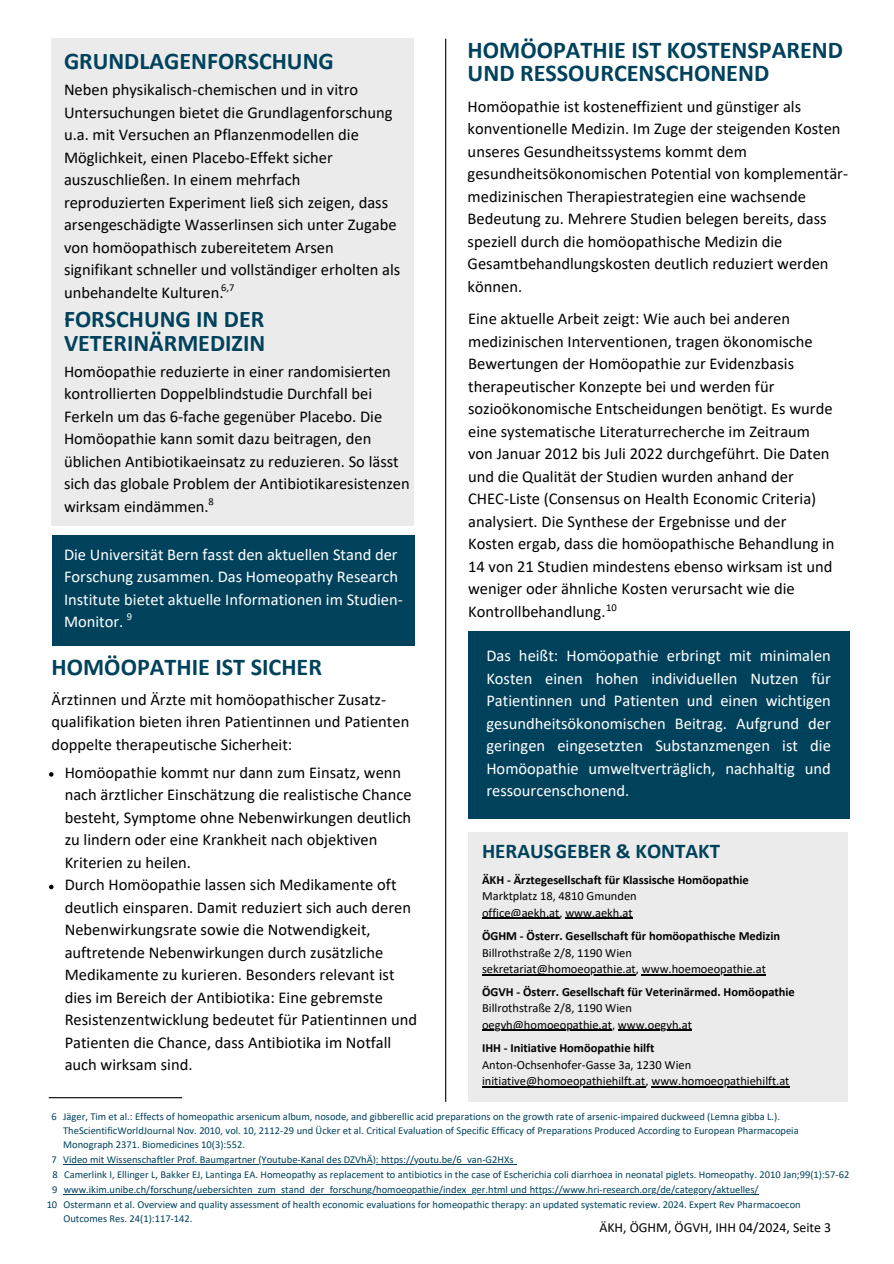
<style>
.page{position:relative;width:894px;height:1264px;background:#fff}
.page>*{position:absolute;margin:0;border:0;box-sizing:border-box;transform-origin:0 0}
.t1{font:700 24.15px/23.7px "Calibri";color:#00425c}
.t2{font:700 24px/23.7px "Calibri";color:#00425c}
.t3{font:700 21px "Calibri";color:#00425c}
.t4{font:16.5px/22.5px "Calibri";color:#000}
.t5{font:16.5px/22.5px "Calibri";color:#fff;text-align:justify}
.t6{font:13.8px "Calibri";color:#000}
.t7{font:12.45px/16.6px "Calibri";color:#000}
.t8{font:700 12.45px/16.6px "Calibri";color:#000}
.t9{font:10.5px/14px "Calibri";color:#00425c}
.t10{font:10.5px "Calibri";color:#000}
.t11{font:10.5px "Calibri";color:#fff}
.s1{font-weight:400}
</style>
<div class="page">
<svg style="left:49px;top:772px;width:4px;height:4px"></svg>
<svg style="left:49px;top:884px;width:4px;height:5px"></svg>
<div style="left:468px;top:631px;width:380px;height:188px;background:#00425c"></div>
<div style="left:52px;top:535px;width:362px;height:110px;background:#00425c"></div>
<div style="left:51px;top:38px;width:363px;height:488px;background:#ebebeb"></div>
<hr style="left:63px;top:1163px;width:451px;height:1px;background:#00425c">
<hr style="left:64px;top:1193px;width:465px;height:1px;background:#00425c">
<hr style="left:529px;top:1193px;width:229px;height:1px;background:#00425c">
<hr style="left:49px;top:1097px;width:133px;height:1px;background:#000">
<hr style="left:445px;top:39px;width:1px;height:1062px;background:#000">
<div style="left:468px;top:832px;width:379px;height:270px;background:#ebebeb"></div>
<hr style="left:482px;top:974px;width:153px;height:1px;background:#000">
<hr style="left:641px;top:974px;width:124px;height:1px;background:#000">
<hr style="left:482px;top:1029px;width:130px;height:1px;background:#000">
<hr style="left:617px;top:1029px;width:74px;height:1px;background:#000">
<hr style="left:482px;top:917px;width:77px;height:1px;background:#000">
<hr style="left:565px;top:917px;width:67px;height:1px;background:#000">
<hr style="left:482px;top:1086px;width:163px;height:1px;background:#000">
<hr style="left:651px;top:1086px;width:138px;height:1px;background:#000">
<h3 class="t1" style="left:467px;top:40px;width:377px">HOMÖOPATHIE IST KOSTENSPAREND<br>UND RESSOURCENSCHONEND</h3>
<p class="t2" style="left:64px;top:51px;width:271px">GRUNDLAGENFORSCHUNG</p>
<p class="t4" style="left:64px;top:80px;width:338px">Neben physikalisch-chemischen und in vitro Untersuchungen bietet die Grundlagenforschung u.a. mit Versuchen an Pflanzenmodellen die Möglichkeit, einen Placebo-Effekt sicher auszuschließen. In einem mehrfach reproduzierten Experiment ließ sich zeigen, dass arsengeschädigte Wasserlinsen sich unter Zugabe von homöopathisch zubereitetem Arsen signifikant schneller und vollständiger erholten als unbehandelte Kulturen.<br>.</p>
<p class="t4" style="left:467px;top:96px;width:382px">Homöopathie ist kosteneffizient und günstiger als konventionelle Medizin. Im Zuge der steigenden Kosten unseres Gesundheitssystems kommt dem gesundheitsökonomischen Potential von komplementär&shy;medizinischen Therapiestrategien eine wachsende Bedeutung zu. Mehrere Studien belegen bereits, dass speziell durch die homöopathische Medizin die Gesamtbehandlungskosten deutlich reduziert werden</p>
<p class="t10" style="left:127px;top:283px;width:15px">6,7</p>
<p class="t4" style="left:467px;top:276px;width:56px">können.</p>
<p class="t10" style="left:221px;top:283px;width:15px">6,7</p>
<h1 class="t2" style="left:64px;top:309px;width:203px">FORSCHUNG IN DER<br>VETERINÄRMEDIZIN</h1>
<h3 class="t4" style="left:468px;top:309px;width:368px">Eine aktuelle Arbeit zeigt: Wie auch bei anderen medizinischen Interventionen, tragen ökonomische Bewertungen der Homöopathie zur Evidenzbasis therapeutischer Konzepte bei und werden für sozioökonomische Entscheidungen benötigt. Es wurde eine systematische Literaturrecherche im Zeitraum von Januar 2012 bis Juli 2022 durchgeführt. Die Daten und die Qualität der Studien wurden anhand der CHEC-Liste (Consensus on Health Economic Criteria) analysiert. Die Synthese der Ergebnisse und der Kosten ergab, dass die homöopathische Behandlung in 14 von 21 Studien mindestens ebenso wirksam ist und weniger oder ähnliche Kosten verursacht wie die Kontrollbehandlung.</h3>
<p class="t4" style="left:64px;top:361px;width:347px">Homöopathie reduzierte in einer randomisierten kontrollierten Doppelblindstudie Durchfall bei Ferkeln um das 6-fache gegenüber Placebo. Die Homöopathie kann somit dazu beitragen, den üblichen Antibiotikaeinsatz zu reduzieren. So lässt sich das globale Problem der Antibiotikaresistenzen wirksam eindämmen.</p>
<h1 class="t10" style="left:208px;top:497px;width:7px">8</h1>
<h3 class="t5" style="left:64px;top:544px;width:340px;text-align:left">Die Universität Bern fasst den aktuellen Stand der Forschung zusammen. Das Homeopathy Research Institute bietet aktuelle Informationen im Studien-Monitor.</h3>
<p class="t10" style="left:606px;top:603px;width:12px">10</p>
<p class="t11" style="left:127px;top:612px;width:7px">9</p>
<h1 class="t1" style="left:52px;top:656px;width:272px">HOMÖOPATHIE IST SICHER</h1>
<p class="t4" style="left:52px;top:689px;width:359px">Ärztinnen und Ärzte mit homöopathischer Zusatz&shy;qualifikation bieten ihren Patientinnen und Patienten doppelte therapeutische Sicherheit:</p>
<p class="t4" style="left:65px;top:762px;width:354px">Homöopathie kommt nur dann zum Einsatz, wenn nach ärztlicher Einschätzung die realistische Chance besteht, Symptome ohne Nebenwirkungen deutlich zu lindern oder eine Krankheit nach objektiven Kriterien zu heilen.<br>Durch Homöopathie lassen sich Medikamente oft deutlich einsparen. Damit reduziert sich auch deren Nebenwirkungsrate sowie die Notwendigkeit, auftretende Nebenwirkungen durch zusätzliche Medikamente zu kurieren. Besonders relevant ist dies im Bereich der Antibiotika: Eine gebremste Resistenzentwicklung bedeutet für Patientinnen und Patienten die Chance, dass Antibiotika im Notfall auch wirksam sind.</p>
<h1 class="t5" style="left:486px;top:646px;width:346px">Das heißt: Homöopathie erbringt mit minimalen Kosten einen hohen individuellen Nutzen für Patientinnen und Patienten und einen wichtigen gesundheitsökonomischen Beitrag. Aufgrund der geringen eingesetzten Substanzmengen ist die Homöopathie umweltverträglich, nachhaltig und ressourcenschonend.</h1>
<p class="t3" style="left:482px;top:841px;width:239px">HERAUSGEBER &amp; KONTAKT</p>
<p class="t8" style="left:482px;top:872px;width:268px">ÄKH - Ärztegesellschaft für Klassische Homöopathie</p>
<p class="t7" style="left:482px;top:888px;width:156px">Marktplatz 18, 4810 Gmunden office@aekh.at, www.aekh.at</p>
<p class="t8" style="left:482px;top:928px;width:299px">ÖGHM - Österr. Gesellschaft für homöopathische Medizin<br><span class="s1">Billrothstraße 2/8, 1190 Wien</span></p>
<p class="t7" style="left:482px;top:961px;width:285px">sekretariat@homoeopathie.at, www.hoemoeopathie.at</p>
<p class="t8" style="left:482px;top:984px;width:314px">ÖGVH - Österr. Gesellschaft für Veterinärmed. Homöopathie</p>
<p class="t7" style="left:482px;top:1000px;width:211px">Billrothstraße 2/8, 1190 Wien oegvh@homoeopathie.at, www.oegvh.at</p>
<p class="t8" style="left:482px;top:1040px;width:174px">IHH - Initiative Homöopathie hilft</p>
<p class="t7" style="left:482px;top:1057px;width:309px">Anton-Ochsenhofer-Gasse 3a, 1230 Wien initiative@homoeopathiehilft.at, www.homoeopathiehilft.at</p>
<p class="t9" style="left:63px;top:1110px;width:736px">Jäger, Tim et al.: Effects of homeopathic arsenicum album, nosode, and gibberellic acid preparations on the growth rate of arsenic-impaired duckweed (Lemna gibba L.).<br>TheScientificWorldJournal Nov. 2010, vol. 10, 2112-29 und Ücker et al. Critical Evaluation of Specific Efficacy of Preparations Produced According to European Pharmacopeia<br>Monograph 2371. Biomedicines 10(3):552.</p>
<p class="t9" style="left:52px;top:1109px;width:7px">6</p>
<h4 class="t9" style="left:52px;top:1152px;width:7px">7</h4>
<h2 class="t9" style="left:63px;top:1153px;width:452px">Video mit Wissenschaftler Prof. Baumgartner (Youtube-Kanal des DZVhÄ): https://youtu.be/6_van-G2HXs</h2>
<h4 class="t9" style="left:52px;top:1168px;width:7px">8</h4>
<h4 class="t9" style="left:64px;top:1168px;width:786px">Camerlink I, Ellinger L, Bakker EJ, Lantinga EA. Homeopathy as replacement to antibiotics in the case of Escherichia coli diarrhoea in neonatal piglets. Homeopathy. 2010 Jan;99(1):57-62</h4>
<p class="t9" style="left:52px;top:1183px;width:7px">9</p>
<h4 class="t9" style="left:64px;top:1183px;width:696px">www.ikim.unibe.ch/forschung/uebersichten_zum_stand_der_forschung/homoeopathie/index_ger.html und https://www.hri-research.org/de/category/aktuelles/</h4>
<p class="t9" style="left:63px;top:1198px;width:738px">Ostermann et al. Overview and quality assessment of health economic evaluations for homeopathic therapy: an updated systematic review. 2024. Expert Rev Pharmacoecon<br>Outcomes Res. 24(1):117-142.</p>
<p class="t9" style="left:47px;top:1198px;width:12px">10</p>
<h3 class="t6" style="left:599px;top:1221px;width:233px">ÄKH, ÖGHM, ÖGVH, IHH 04/2024, Seite 3</h3>
</div>
